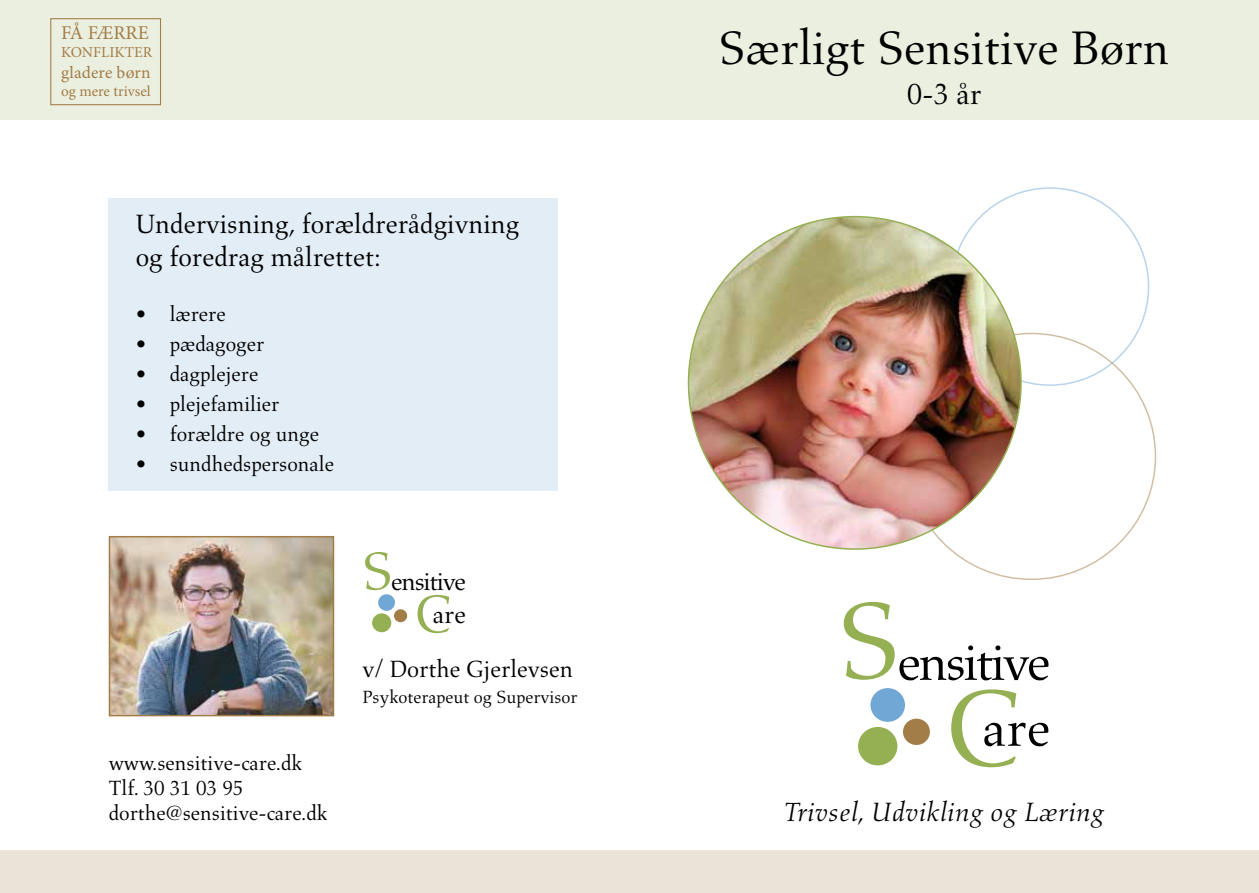
<style>
.page{position:relative;width:1259px;height:893px;background:#fff}
.page>*{position:absolute;margin:0;border:0;box-sizing:border-box;transform-origin:0 0}
.t1{font:52.05px "Aldus";letter-spacing:-.05em;color:#000}
.t2{font:48px "Aldus";color:#000}
.t3{font:30px "Aldus";color:#000}
.t4{font:27px/32.4px "Aldus";color:#000}
.t5{font:italic 27px "Aldus";color:#000}
.t6{font:25.5px "Aldus";letter-spacing:-.05em;color:#000}
.t7{font:24px "Aldus";color:#000}
.t8{font:21px/25.2px "Aldus";color:#000}
.t9{font:19.5px "Minion Pro";color:#a27d48}
.t10{font:18px "Aldus";color:#000}
.t11{font:17.25px "Minion Pro";letter-spacing:.01em;color:#a27d48}
.t12{font:15.15px "Minion Pro";color:#a27d48}
.s1{font-size:54.75px;color:#95b053}
.s2{font-size:111.6px;color:#95b053}
</style>
<div class="page">
<div style="left:109px;top:199px;width:449px;height:292px;background:#e3edf6"></div>
<div style="left:394px;top:609px;width:13px;height:13px;background:#a27d48;border-radius:50%"></div>
<div style="left:378px;top:594px;width:17px;height:17px;background:#71a7d4;border-radius:50%"></div>
<div style="left:372px;top:613px;width:19px;height:19px;background:#95b053;border-radius:50%"></div>
<img style="left:112px;top:539px;width:219px;height:174px">
<div style="left:109px;top:536px;width:225px;height:180px;border:2px solid #a27d48"></div>
<div style="left:903px;top:719px;width:27px;height:26px;background:#a27d48;border-radius:50%"></div>
<div style="left:870px;top:688px;width:35px;height:34px;background:#71a7d4;border-radius:50%"></div>
<div style="left:858px;top:727px;width:39px;height:38px;background:#95b053;border-radius:50%"></div>
<div style="left:0;top:0;width:1259px;height:119px;background:#ebefdf"></div>
<div style="left:0;top:850px;width:1259px;height:43px;background:#ece3d8"></div>
<div style="left:50px;top:18px;width:111px;height:87px;border:1px solid #a27d48"></div>
<img style="left:688px;top:217px;width:333px;height:332px;border-radius:166px">
<p class="t9" style="left:61px;top:21px;width:89px">FÅ FÆRRE</p>
<p class="t12" style="left:61px;top:43px;width:92px">KONFLIKTER</p>
<p class="t11" style="left:61px;top:62px;width:91px">gladere børn</p>
<p class="t12" style="left:61px;top:82px;width:91px">og mere trivsel</p>
<p class="t4" style="left:136px;top:208px;width:385px">Undervisning, forældrerådgivning og foredrag målrettet:</p>
<p class="t8" style="left:136px;top:301px;width:92px">• lærere</p>
<p class="t8" style="left:136px;top:331px;width:130px">• pædagoger</p>
<p class="t8" style="left:136px;top:361px;width:124px">• dagplejere</p>
<p class="t8" style="left:136px;top:391px;width:145px">• plejefamilier</p>
<p class="t8" style="left:136px;top:421px;width:185px">• forældre og unge</p>
<p class="t8" style="left:136px;top:451px;width:200px">• sundhedspersonale</p>
<p class="t6" style="left:362px;top:567px;width:105px"><span class="s1">S</span>ensitive</p>
<p class="t6" style="left:414px;top:600px;width:53px"><span class="s1">C</span>are</p>
<p class="t8" style="left:109px;top:750px;width:220px">www.sensitive-care.dk<br>Tlf. 30 31 03 95 dorthe@sensitive-care.dk</p>
<p class="t7" style="left:362px;top:656px;width:212px">v/ Dorthe Gjerlevsen</p>
<p class="t10" style="left:362px;top:687px;width:217px">Psykoterapeut og Supervisor</p>
<h2 class="t2" style="left:719px;top:21px;width:452px">Særligt Sensitive Børn</h2>
<h3 class="t3" style="left:907px;top:78px;width:76px">0-3 år</h3>
<h1 class="t1" style="left:837px;top:633px;width:214px"><span class="s2">S</span>ensitive</h1>
<h1 class="t1" style="left:944px;top:699px;width:108px"><span class="s2">C</span>are</h1>
<p class="t5" style="left:784px;top:796px;width:322px">Trivsel, Udvikling og Læring</p>
</div>
